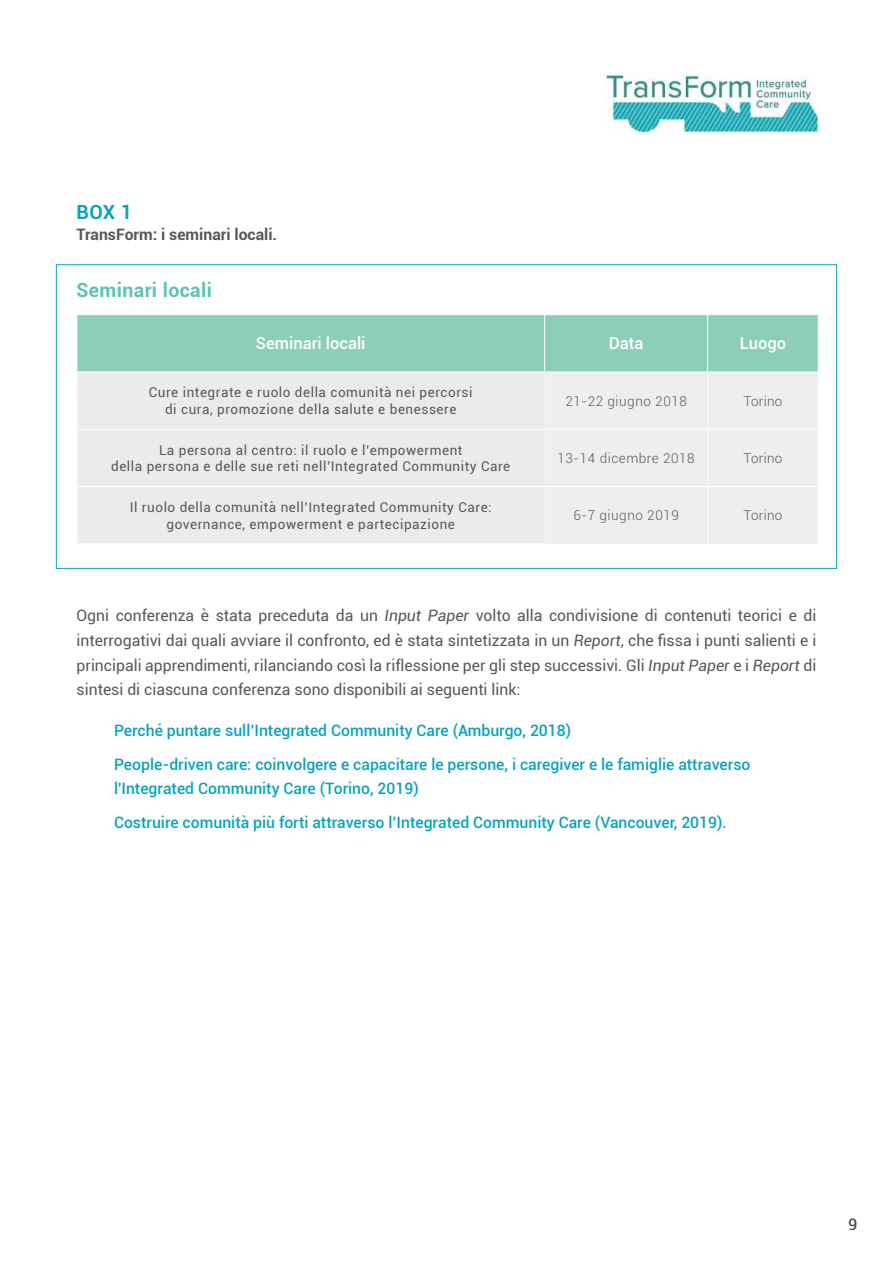
<style>
.page{position:relative;width:893px;height:1263px;background:#fff}
.page>*{position:absolute;margin:0;border:0;box-sizing:border-box;transform-origin:0 0}
.t1{font:700 19.5px "Roboto";letter-spacing:.02em;color:#5dc3b5}
.t2{font:700 19.5px "Roboto";color:#0aa3be}
.t3{font:500 16.5px "Roboto";color:#fff}
.t4{font:15.75px/24.8px "Roboto";color:#57585a;text-align:justify}
.t5{font:500 15.75px/33.8px "Roboto";color:#0aa3be}
.t6{font:700 15.75px "Roboto";color:#57585a}
.t7{font:13.5px/16.5px "Roboto";letter-spacing:.04em;color:#57585a;text-align:center}
.t8{font:300 13.5px "Roboto";letter-spacing:.04em;color:#57585a}
.s1{font-style:italic}
</style>
<div class="page">
<img style="left:605px;top:72px;width:213px;height:62px">
<div style="left:78px;top:315px;width:740px;height:57px;background:#8ccfb6"></div>
<div style="left:78px;top:373px;width:467px;height:170px;background:#eaebec"></div>
<div style="left:545px;top:373px;width:273px;height:171px;background:#eeeeef"></div>
<hr style="left:707px;top:372px;width:1px;height:57px;background:#fff">
<hr style="left:77px;top:429px;width:468px;height:1px;background:#fff">
<hr style="left:545px;top:429px;width:163px;height:1px;background:#fff">
<hr style="left:708px;top:429px;width:110px;height:1px;background:#fff">
<hr style="left:707px;top:430px;width:1px;height:56px;background:#fff">
<hr style="left:77px;top:486px;width:468px;height:1px;background:#fff">
<hr style="left:545px;top:486px;width:163px;height:1px;background:#fff">
<hr style="left:708px;top:486px;width:110px;height:1px;background:#fff">
<hr style="left:707px;top:487px;width:1px;height:57px;background:#fff">
<hr style="left:544px;top:315px;width:1px;height:57px;background:#fff">
<hr style="left:707px;top:315px;width:1px;height:57px;background:#fff">
<p class="t2" style="left:77px;top:203px;width:57px">BOX 1</p>
<p class="t6" style="left:77px;top:227px;width:202px">TransForm: i seminari locali.</p>
<p class="t1" style="left:77px;top:282px;width:137px">Seminari locali</p>
<p class="t3" style="left:256px;top:336px;width:111px">Seminari locali</p>
<p class="t3" style="left:609px;top:336px;width:36px">Data</p>
<p class="t3" style="left:740px;top:336px;width:48px">Luogo</p>
<p class="t7" style="left:149px;top:385px;width:325px">Cure integrate e ruolo della comunità nei percorsi di cura, promozione della salute e benessere</p>
<p class="t8" style="left:565px;top:395px;width:123px">21-22 giugno 2018</p>
<p class="t8" style="left:743px;top:395px;width:40px">Torino</p>
<p class="t7" style="left:111px;top:443px;width:401px">La persona al centro: il ruolo e l’empowerment<br>della persona e delle sue reti nell’Integrated Community Care</p>
<p class="t8" style="left:558px;top:453px;width:139px">13-14 dicembre 2018</p>
<p class="t8" style="left:743px;top:453px;width:40px">Torino</p>
<p class="t7" style="left:130px;top:500px;width:363px">Il ruolo della comunità nell’Integrated Community Care: governance, empowerment e partecipazione</p>
<p class="t8" style="left:573px;top:510px;width:107px">6-7 giugno 2019</p>
<p class="t8" style="left:743px;top:510px;width:40px">Torino</p>
<p class="t4" style="left:77px;top:604px;width:741px">Ogni conferenza è stata preceduta da un <span class="s1">Input Paper</span> volto alla condivisione di contenuti teorici e di interrogativi dai quali avviare il confronto, ed è stata sintetizzata in un <span class="s1">Report</span>, che 昀椀ssa i punti salienti e i principali apprendimenti, rilanciando così la riflessione per gli step successivi. Gli <span class="s1">Input Paper</span> e i <span class="s1">Report</span> di sintesi di ciascuna conferenza sono disponibili ai seguenti link:</p>
<p class="t5" style="left:114px;top:714px;width:638px">Perché puntare sull’Integrated Community Care (Amburgo, 2018)<br>People-driven care: coinvolgere e capacitare le persone, i caregiver e le famiglie attraverso</p>
<p class="t5" style="left:114px;top:773px;width:614px">l'Integrated Community Care (Torino, 2019)<br>Costruire comunità più forti attraverso l’Integrated Community Care (Vancouver, 2019).</p>
<p class="t4" style="left:848px;top:1211px;width:10px">9</p>
</div>
